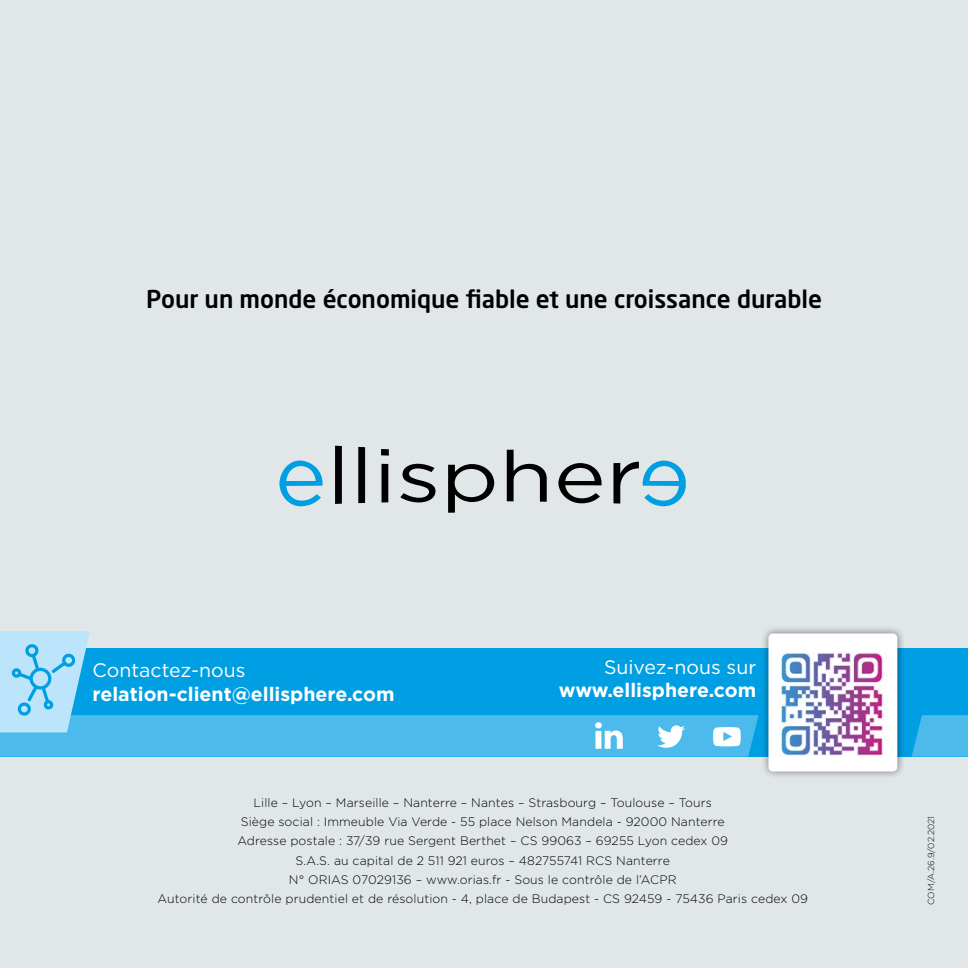
<style>
.page{position:relative;width:968px;height:968px;background:#fff}
.page>*{position:absolute;margin:0;border:0;box-sizing:border-box;transform-origin:0 0}
.t1{font:500 24.32px "Neo Sans Std";color:#000}
.t2{font:700 19.43px "Gotham";color:#fff}
.t3{font:19.43px "Gotham";color:#fff}
.t4{font:300 12.25px/19.2px "Gotham";letter-spacing:.01em;color:#000;text-align:center}
.t5{font:300 8.75px "Gotham";letter-spacing:.005em;color:#000}
</style>
<div class="page">
<div style="left:0;top:0;width:967px;height:967px;background:#e1e7e9"></div>
<div style="left:0;top:648px;width:967px;height:108px;background:#009fe3"></div>
<div style="left:760px;top:625px;width:145px;height:154px;background:#000;opacity:.5"></div>
<div style="left:768px;top:633px;width:129px;height:138px;background:#fff;border-radius:5px"></div>
<img style="left:779px;top:652px;width:106px;height:104px">
<svg style="left:0;top:631px;width:758px;height:125px"></svg>
<svg style="left:912px;top:715px;width:55px;height:41px;background:#45b8ea"></svg>
<svg style="left:279px;top:460px;width:44px;height:47px"></svg>
<svg style="left:335px;top:445px;width:7px;height:59px"></svg>
<svg style="left:358px;top:447px;width:7px;height:56px"></svg>
<svg style="left:381px;top:449px;width:8px;height:53px"></svg>
<svg style="left:400px;top:463px;width:35px;height:39px"></svg>
<svg style="left:448px;top:464px;width:46px;height:48px"></svg>
<svg style="left:506px;top:449px;width:40px;height:52px"></svg>
<svg style="left:558px;top:463px;width:43px;height:40px"></svg>
<svg style="left:613px;top:460px;width:73px;height:46px"></svg>
<h1 class="t1" style="left:146px;top:283px;width:677px">Pour un monde économique fiable et une croissance durable</h1>
<h2 class="t3" style="left:93px;top:658px;width:154px">Contactez-nous</h2>
<h2 class="t2" style="left:93px;top:681px;width:303px">relation-client@ellisphere.com</h2>
<h2 class="t3" style="left:604px;top:654px;width:154px">Suivez-nous sur</h2>
<h2 class="t2" style="left:558px;top:677px;width:199px">www.ellisphere.com</h2>
<p class="t4" style="left:157px;top:792px;width:652px">Lille – Lyon – Marseille – Nanterre – Nantes – Strasbourg – Toulouse – Tours<br>Siège social : Immeuble Via Verde - 55 place Nelson Mandela - 92000 Nanterre<br>Adresse postale : 37/39 rue Sergent Berthet – CS 99063 – 69255 Lyon cedex 09<br>S.A.S. au capital de 2 511 921 euros – 482755741 RCS Nanterre<br>N° ORIAS 07029136 – www.orias.fr - Sous le contrôle de l’ACPR<br>Autorité de contrôle prudentiel et de résolution - 4, place de Budapest - CS 92459 - 75436 Paris cedex 09</p>
<p class="t5" style="left:925px;top:904px;width:91px;rotate:-90deg">COM/A.26.9/02.2021</p>
</div>
